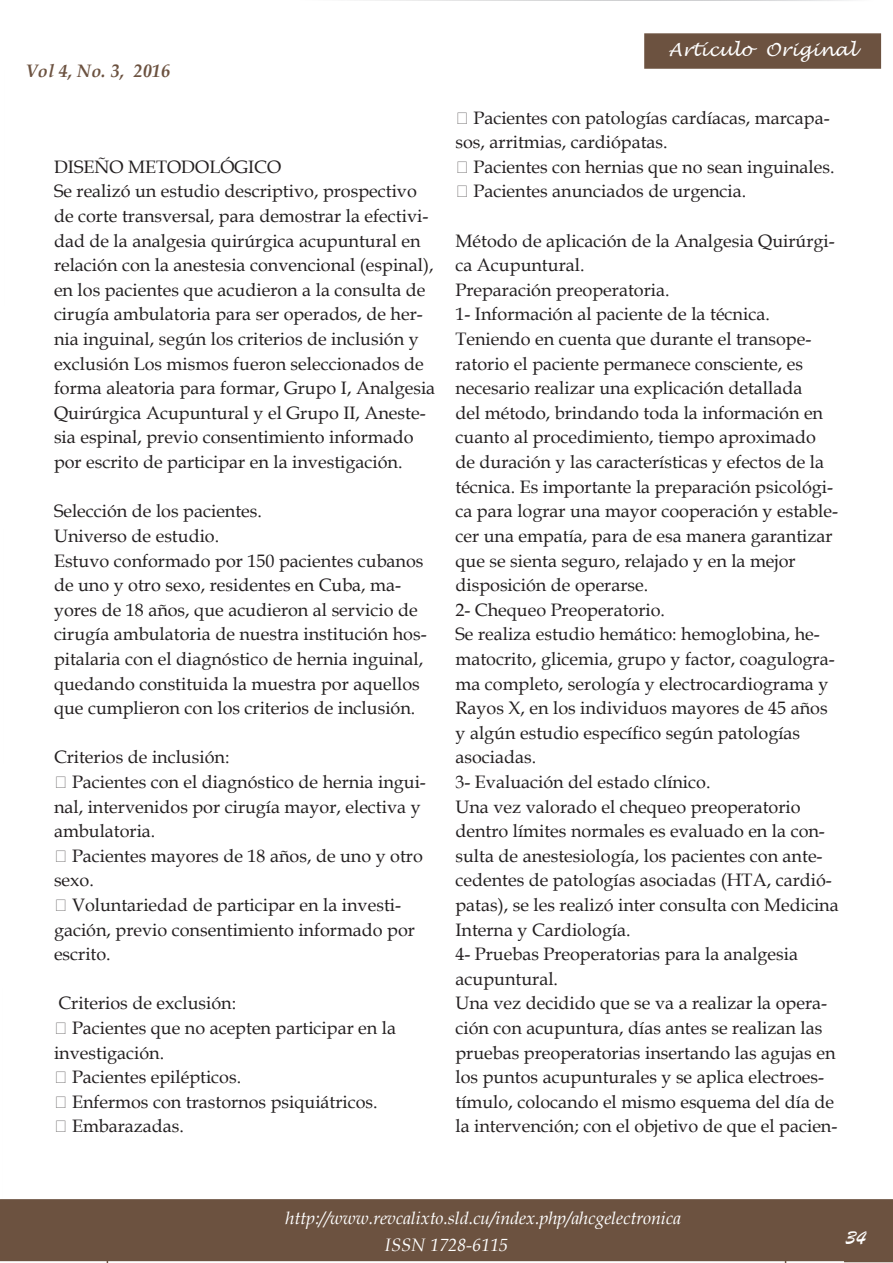
<style>
.page{position:relative;width:893px;height:1263px;background:#fff}
.page>*{position:absolute;margin:0;border:0;box-sizing:border-box;transform-origin:0 0}
.t1{font:21px "Brush Script";color:#fff}
.t2{font:18px/24.6px "Book Antiqua";color:#231f20}
.t3{font:italic 18px/27px "Book Antiqua";letter-spacing:-.005em;color:#fff}
.t4{font:italic 18px "Lucida Handwriting";letter-spacing:.01em;color:#fff}
.t5{font:italic 700 18px "Book Antiqua";letter-spacing:.01em;color:#6c5240}
</style>
<div class="page">
<div style="left:0;top:1199px;width:893px;height:62px;background:#6c5240;border:2px solid #6c5240"></div>
<svg style="left:107px;top:1258px;width:679px;height:5px"></svg>
<div style="left:644px;top:33px;width:237px;height:36px;background:#6c5240;border:2px solid #6c5240"></div>
<svg style="left:844px;top:1199px;width:49px;height:63px"></svg>
<p class="t5" style="left:26px;top:58px;width:146px">Vol 4, No. 3, 2016</p>
<p class="t2" style="left:54px;top:154px;width:229px">DISEÑO METODOLÓGICO</p>
<p class="t2" style="left:54px;top:179px;width:383px">Se realizó un estudio descriptivo, prospectivo de corte transversal, para demostrar la efectivi&shy;dad de la analgesia quirúrgica acupuntural en relación con la anestesia convencional (espinal), en los pacientes que acudieron a la consulta de cirugía ambulatoria para ser operados, de her&shy;nia inguinal, según los criterios de inclusión y exclusión Los mismos fueron seleccionados de forma aleatoria para formar, Grupo I, Analgesia Quirúrgica Acupuntural y el Grupo II, Aneste&shy;sia espinal, previo consentimiento informado por escrito de participar en la investigación.</p>
<p class="t2" style="left:54px;top:498px;width:210px">Selección de los pacientes.</p>
<p class="t2" style="left:54px;top:523px;width:167px">Universo de estudio.</p>
<p class="t2" style="left:54px;top:548px;width:374px">Estuvo conformado por 150 pacientes cubanos de uno y otro sexo, residentes en Cuba, ma&shy;yores de 18 años, que acudieron al servicio de cirugía ambulatoria de nuestra institución hos&shy;pitalaria con el diagnóstico de hernia inguinal, quedando constituida la muestra por aquellos que cumplieron con los criterios de inclusión.</p>
<p class="t2" style="left:54px;top:744px;width:177px">Criterios de inclusión:</p>
<p class="t2" style="left:54px;top:769px;width:373px;text-indent:18px">Pacientes con el diagnóstico de hernia ingui&shy;nal, intervenidos por cirugía mayor, electiva y ambulatoria.</p>
<p class="t2" style="left:54px;top:843px;width:370px;text-indent:18px">Pacientes mayores de 18 años, de uno y otro sexo.</p>
<p class="t2" style="left:54px;top:892px;width:363px;text-indent:18px">Voluntariedad de participar en la investi&shy;gación, previo consentimiento informado por escrito.</p>
<p class="t2" style="left:58px;top:990px;width:179px">Criterios de exclusión:</p>
<p class="t2" style="left:54px;top:1015px;width:344px;text-indent:18px">Pacientes que no acepten participar en la investigación.</p>
<p class="t2" style="left:72px;top:1064px;width:171px">Pacientes epilépticos.</p>
<p class="t2" style="left:72px;top:1089px;width:307px">Enfermos con trastornos psiquiátricos.</p>
<p class="t2" style="left:72px;top:1113px;width:114px">Embarazadas.</p>
<p class="t4" style="left:668px;top:38px;width:189px">Artículo Original</p>
<p class="t2" style="left:455px;top:105px;width:376px;text-indent:18px">Pacientes con patologías cardíacas, marcapa&shy;sos, arritmias, cardiópatas.</p>
<p class="t2" style="left:473px;top:154px;width:363px">Pacientes con hernias que no sean inguinales.</p>
<p class="t2" style="left:473px;top:179px;width:274px">Pacientes anunciados de urgencia.</p>
<p class="t2" style="left:455px;top:228px;width:381px">Método de aplicación de la Analgesia Quirúrgi&shy;ca Acupuntural.</p>
<p class="t2" style="left:455px;top:277px;width:216px">Preparación preoperatoria.</p>
<p class="t2" style="left:455px;top:302px;width:316px">1- Información al paciente de la técnica.</p>
<p class="t2" style="left:455px;top:326px;width:384px">Teniendo en cuenta que durante el transope&shy;ratorio el paciente permanece consciente, es necesario realizar una explicación detallada<br>del método, brindando toda la información en cuanto al procedimiento, tiempo aproximado de duración y las características y efectos de la técnica. Es importante la preparación psicológi&shy;ca para lograr una mayor cooperación y estable&shy;cer una empatía, para de esa manera garantizar que se sienta seguro, relajado y en la mejor disposición de operarse.</p>
<p class="t2" style="left:455px;top:597px;width:211px">2- Chequeo Preoperatorio.</p>
<p class="t2" style="left:455px;top:621px;width:381px">Se realiza estudio hemático: hemoglobina, he&shy;matocrito, glicemia, grupo y factor, coagulogra&shy;ma completo, serología y electrocardiograma y Rayos X, en los individuos mayores de 45 años y algún estudio específico según patologías asociadas.</p>
<p class="t2" style="left:455px;top:769px;width:257px">3- Evaluación del estado clínico.</p>
<p class="t2" style="left:455px;top:794px;width:385px">Una vez valorado el chequeo preoperatorio dentro límites normales es evaluado en la con&shy;sulta de anestesiología, los pacientes con ante&shy;cedentes de patologías asociadas (HTA, cardió&shy;patas), se les realizó inter consulta con Medicina Interna y Cardiología.</p>
<p class="t2" style="left:455px;top:941px;width:344px">4- Pruebas Preoperatorias para la analgesia acupuntural.</p>
<p class="t2" style="left:455px;top:990px;width:383px">Una vez decidido que se va a realizar la opera&shy;ción con acupuntura, días antes se realizan las pruebas preoperatorias insertando las agujas en los puntos acupunturales y se aplica electroes&shy;tímulo, colocando el mismo esquema del día de la intervención; con el objetivo de que el pacien-</p>
<p class="t3" style="left:385px;top:1204px;width:298px;text-indent:-99px">http://www.revcalixto.sld.cu/index.php/ahcgelectronica<br>ISSN 1728-6115</p>
<p class="t1" style="left:846px;top:1224px;width:21px">34</p>
<p class="t1" style="left:846px;top:1225px;width:14px">#</p>
</div>
